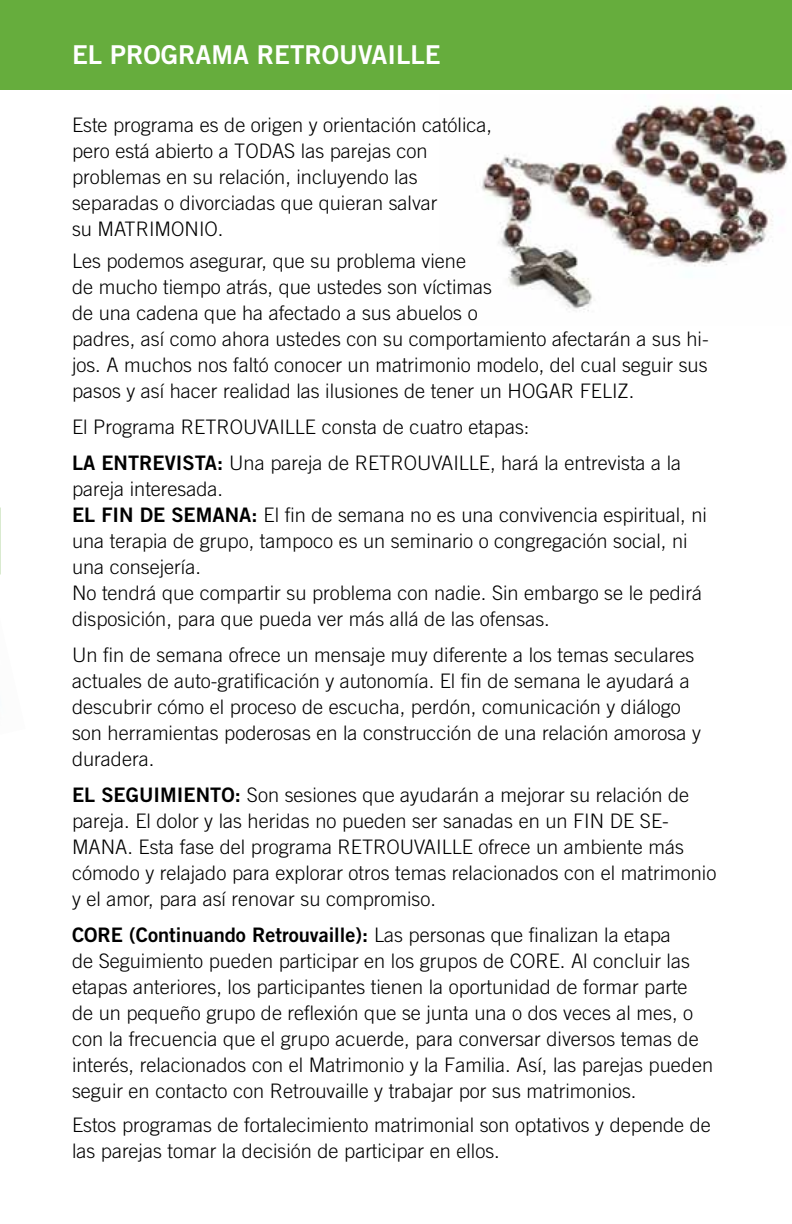
<style>
.page{position:relative;width:792px;height:1224px;background:#fff}
.page>*{position:absolute;margin:0;border:0;box-sizing:border-box;transform-origin:0 0}
.t1{font:26px "Trade Gothic LT Std Bd 2";color:#fff}
.t2{font:300 20px/26px "Trade Gothic LT Std";color:#000}
.t3{font:20px "Trade Gothic LT Std Bd 2";color:#000}
.s1{font-family:"Trade Gothic LT Std Bd 2";font-weight:400}
.s2{font-family:"Trade Gothic LT Std";font-weight:300}
</style>
<div class="page">
<div style="left:0;top:0;width:792px;height:89px;background:#66ad3d"></div>
<img style="left:481px;top:105px;width:307px;height:206px">
<h1 class="t1" style="left:72px;top:39px;width:370px">EL PROGRAMA RETROUVAILLE</h1>
<p class="t2" style="left:72px;top:112px;width:422px">Este programa es de origen y orientación católica, pero está abierto a TODAS las parejas con problemas en su relación, incluyendo las separadas o divorciadas que quieran salvar<br>su MATRIMONIO.</p>
<p class="t2" style="left:72px;top:248px;width:638px">Les podemos asegurar, que su problema viene<br>de mucho tiempo atrás, que ustedes son víctimas<br>de una cadena que ha afectado a sus abuelos o<br>padres, así como ahora ustedes con su comportamiento afectarán a sus hi&shy;jos. A muchos nos faltó conocer un matrimonio modelo, del cual seguir sus pasos y así hacer realidad las ilusiones de tener un HOGAR FELIZ.</p>
<p class="t2" style="left:72px;top:409px;width:611px;line-height:36px">El Programa RETROUVAILLE consta de cuatro etapas:<br><span class="s1">LA ENTREVISTA:</span> Una pareja de RETROUVAILLE, hará la entrevista a la</p>
<p class="t2" style="left:72px;top:476px;width:636px">pareja interesada.<br><span class="s1">EL FIN DE SEMANA:</span> El fin de semana no es una convivencia espiritual, ni una terapia de grupo, tampoco es un seminario o congregación social, ni una consejería.<br>No tendrá que compartir su problema con nadie. Sin embargo se le pedirá disposición, para que pueda ver más allá de las ofensas.</p>
<p class="t2" style="left:72px;top:642px;width:630px">Un fin de semana ofrece un mensaje muy diferente a los temas seculares actuales de auto-gratificación y autonomía. El fin de semana le ayudará a descubrir cómo el proceso de escucha, perdón, comunicación y diálogo son herramientas poderosas en la construcción de una relación amorosa y duradera.</p>
<p class="t2" style="left:72px;top:782px;width:646px"><span class="s1">EL SEGUIMIENTO:</span> Son sesiones que ayudarán a mejorar su relación de pareja. El dolor y las heridas no pueden ser sanadas en un FIN DE SE-MANA. Esta fase del programa RETROUVAILLE ofrece un ambiente más cómodo y relajado para explorar otros temas relacionados con el matrimonio y el amor, para así renovar su compromiso.</p>
<p class="t3" style="left:72px;top:922px;width:600px">CORE (Continuando Retrouvaille): <span class="s2">Las personas que finalizan la etapa</span></p>
<p class="t2" style="left:72px;top:948px;width:643px">de Seguimiento pueden participar en los grupos de CORE. Al concluir las etapas anteriores, los participantes tienen la oportunidad de formar parte de un pequeño grupo de reflexión que se junta una o dos veces al mes, o con la frecuencia que el grupo acuerde, para conversar diversos temas de interés, relacionados con el Matrimonio y la Familia. Así, las parejas pueden seguir en contacto con Retrouvaille y trabajar por sus matrimonios.</p>
<p class="t2" style="left:72px;top:1112px;width:640px">Estos programas de fortalecimiento matrimonial son optativos y depende de las parejas tomar la decisión de participar en ellos.</p>
</div>
